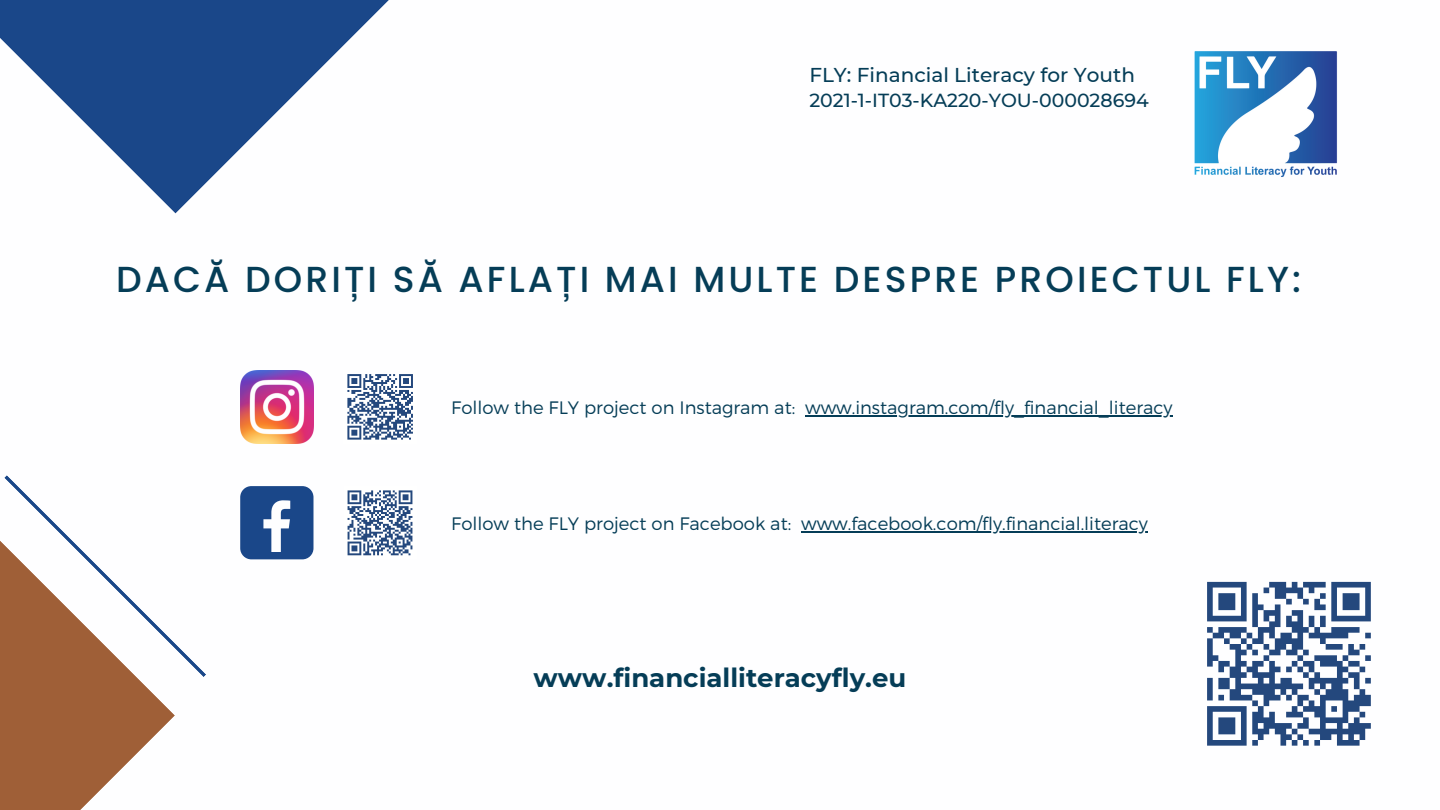
<style>
.page{position:relative;width:1440px;height:810px;background:#fff}
.page>*{position:absolute;margin:0;border:0;box-sizing:border-box;transform-origin:0 0}
.t1{font:500 36.2px "Poppins";letter-spacing:.085em;color:#053d57}
.t2{font:700 26px "Montserrat";color:#053d57}
.t3{font:500 20px "Montserrat";color:#053d57}
.t4{font:500 18.9px "Montserrat";color:#053d57}
.t5{font:300 18px "Montserrat";color:#053d57}
</style>
<div class="page">
<svg style="left:0;top:0;width:251px;height:214px;fill:#1a4789"></svg>
<svg style="left:251px;top:0;width:138px;height:138px;fill:#1a4789"></svg>
<svg style="left:4px;top:475px;width:202px;height:202px"></svg>
<svg style="left:0;top:517px;width:175px;height:293px;fill:#9f5f37"></svg>
<img style="left:1194px;top:51px;width:144px;height:126px">
<img style="left:240px;top:370px;width:74px;height:74px">
<div style="left:240px;top:486px;width:73px;height:73px;background:#1a4789;border-radius:11px"></div>
<svg style="left:263px;top:500px;width:27px;height:52px"></svg>
<svg style="left:1207px;top:581px;width:164px;height:165px"></svg>
<hr style="left:801px;top:531px;width:347px;height:2px;background:#053d57">
<svg style="left:347px;top:490px;width:66px;height:66px"></svg>
<hr style="left:805px;top:415px;width:368px;height:2px;background:#053d57">
<svg style="left:347px;top:374px;width:66px;height:66px"></svg>
<p class="t3" style="left:809px;top:62px;width:327px">FLY: Financial Literacy for Youth</p>
<p class="t4" style="left:809px;top:89px;width:341px">2021-1-IT03-KA220-YOU-000028694</p>
<p class="t1" style="left:116px;top:254px;width:1186px">DACĂ DORIȚI SĂ AFLAȚI MAI MULTE DESPRE PROIECTUL FLY:</p>
<p class="t5" style="left:451px;top:396px;width:723px">Follow the FLY project on Instagram at: www.instagram.com/fly_financial_literacy</p>
<p class="t5" style="left:451px;top:512px;width:698px">Follow the FLY project on Facebook at: www.facebook.com/fly.financial.literacy</p>
<p class="t2" style="left:534px;top:662px;width:374px">www.financialliteracyfly.eu</p>
</div>
